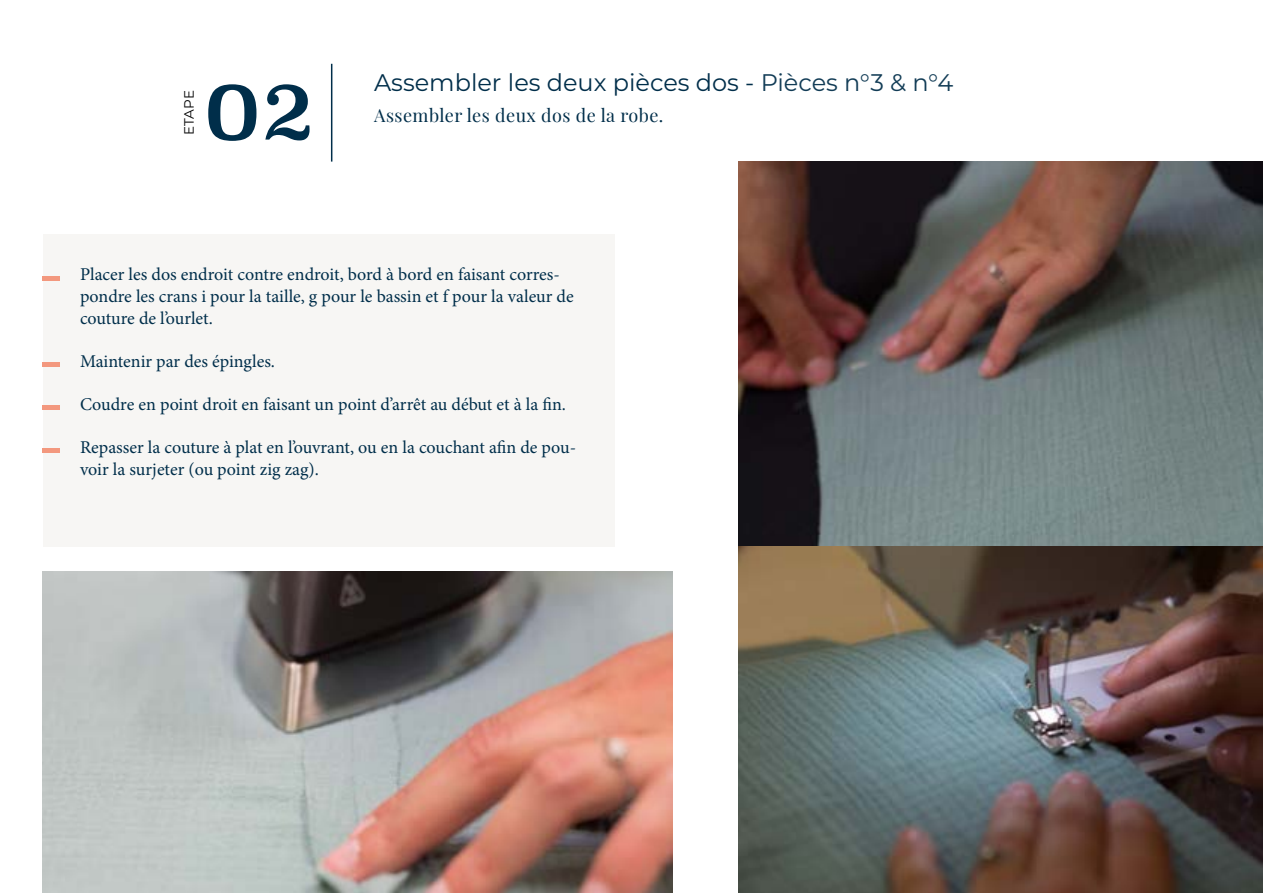
<style>
.page{position:relative;width:1263px;height:893px;background:#fff}
.page>*{position:absolute;margin:0;border:0;box-sizing:border-box;transform-origin:0 0}
.t1{font:81px "Superclarendon Rg";color:#002e4a}
.t2{font:24px "Montserrat";color:#002e4a}
.t3{font:18px/21.6px "Minion Pro";color:#002e4a}
.t4{font:18px "Playfair Display";letter-spacing:.025em;color:#002e4a}
.t5{font:13.5px "Montserrat";letter-spacing:-.005em;color:#000}
.s1{color:#123c56}
</style>
<div class="page">
<hr style="left:331px;top:64px;width:1px;height:98px;background:#002e4a">
<div style="left:43px;top:234px;width:571px;height:312px;background:#f7f6f4"></div>
<hr style="left:43px;top:276px;width:17px;height:4px;background:#f3987e">
<div style="left:43px;top:362px;width:17px;height:5px;background:#f3987e"></div>
<div style="left:43px;top:405px;width:17px;height:5px;background:#f3987e"></div>
<div style="left:43px;top:448px;width:17px;height:5px;background:#f3987e"></div>
<img style="left:738px;top:162px;width:525px;height:384px">
<img style="left:738px;top:546px;width:525px;height:347px">
<img style="left:43px;top:572px;width:629px;height:321px">
<p class="t5" style="left:180px;top:135px;width:46px;rotate:-90deg">ETAPE</p>
<h1 class="t1" style="left:204px;top:61px;width:112px">02</h1>
<h2 class="t2" style="left:374px;top:66px;width:580px">Assembler les deux pièces dos - <span class="s1">Pièces n°3 &amp; n°4</span></h2>
<p class="t4" style="left:374px;top:101px;width:291px">Assembler les deux dos de la robe.</p>
<p class="t3" style="left:80px;top:264px;width:495px">Placer les dos endroit contre endroit, bord à bord en faisant corres&shy;pondre les crans i pour la taille, g pour le bassin et f pour la valeur de couture de l’ourlet.</p>
<p class="t3" style="left:80px;top:350px;width:196px">Maintenir par des épingles.</p>
<p class="t3" style="left:80px;top:394px;width:487px">Coudre en point droit en faisant un point d’arrêt au début et à la fin.</p>
<p class="t3" style="left:80px;top:437px;width:498px">Repasser la couture à plat en l’ouvrant, ou en la couchant afin de pou&shy;voir la surjeter (ou point zig zag).</p>
</div>
